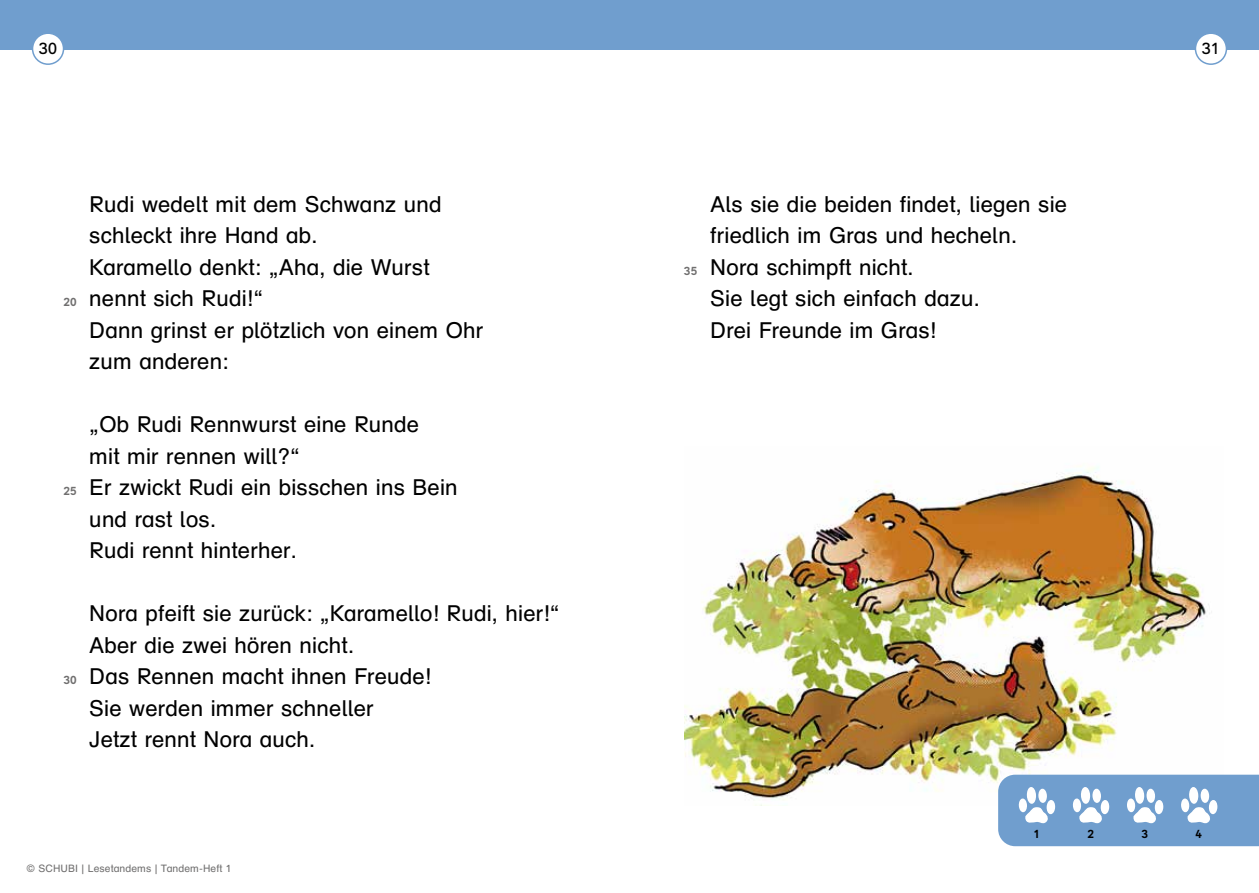
<style>
.page{position:relative;width:1259px;height:893px;background:#fff}
.page>*{position:absolute;margin:0;border:0;box-sizing:border-box;transform-origin:0 0}
.t1{font:22.5px/31.5px "bs Druckschrift Gru 1";color:#000}
.t2{font:16.5px "bs Druckschrift Gru 1";color:#000}
.t3{font:700 12px "bs Druckschrift Gru 1";color:#706f6f}
.t4{font:700 12px "bs Druckschrift Gru 1";color:#000}
.t5{font:10.5px "bs Druckschrift Gru 1";color:#706f6f}
</style>
<div class="page">
<div style="left:0;top:0;width:1259px;height:49px;background:#709ece"></div>
<svg style="left:998px;top:775px;width:261px;height:71px;background:#81a9d4"></svg>
<div style="left:1181px;top:799px;width:7px;height:12px;background:#fff;border-radius:50%"></div>
<div style="left:1181px;top:798px;width:8px;height:14px;border:2px solid #fff;border-radius:50%"></div>
<div style="left:1209px;top:801px;width:7px;height:12px;background:#fff;border-radius:50%"></div>
<div style="left:1208px;top:800px;width:9px;height:14px;border:2px solid #fff;border-radius:50%"></div>
<div style="left:1195px;top:33px;width:31px;height:31px;background:#fff;border-radius:50%"></div>
<div style="left:1194px;top:32px;width:33px;height:33px;border:2px solid #709ece;border-radius:50%"></div>
<div style="left:33px;top:33px;width:31px;height:31px;background:#fff;border-radius:50%"></div>
<div style="left:32px;top:32px;width:32px;height:33px;border:2px solid #709ece;border-radius:50%"></div>
<img style="left:685px;top:466px;width:538px;height:339px">
<p class="t2" style="left:39px;top:39px;width:20px">30</p>
<p class="t2" style="left:1201px;top:39px;width:20px">31</p>
<p class="t3" style="left:63px;top:295px;width:15px">20</p>
<p class="t1" style="left:89px;top:188px;width:396px">Rudi wedelt mit dem Schwanz und schleckt ihre Hand ab.<br>Karamello denkt: „Aha, die Wurst nennt sich Rudi!“<br>Dann grinst er plötzlich von einem Ohr zum anderen:</p>
<p class="t3" style="left:63px;top:484px;width:15px">25</p>
<p class="t1" style="left:89px;top:409px;width:370px">„Ob Rudi Rennwurst eine Runde<br>mit mir rennen will?“<br>Er zwickt Rudi ein bisschen ins Bein und rast los.<br>Rudi rennt hinterher.</p>
<p class="t3" style="left:63px;top:673px;width:15px">30</p>
<p class="t1" style="left:89px;top:598px;width:472px">Nora pfeift sie zurück: „Karamello! Rudi, hier!“<br>Aber die zwei hören nicht.<br>Das Rennen macht ihnen Freude!<br>Sie werden immer schneller<br>Jetzt rennt Nora auch.</p>
<p class="t5" style="left:27px;top:862px;width:207px">© SCHUBI | Lesetandems | Tandem-Heft 1</p>
<p class="t3" style="left:684px;top:263px;width:15px">35</p>
<p class="t1" style="left:710px;top:188px;width:358px">Als sie die beiden findet, liegen sie friedlich im Gras und hecheln.<br>Nora schimpft nicht.<br>Sie legt sich einfach dazu.<br>Drei Freunde im Gras!</p>
<p class="t4" style="left:1033px;top:827px;width:8px">1</p>
<p class="t4" style="left:1087px;top:827px;width:8px">2</p>
<p class="t4" style="left:1141px;top:827px;width:8px">3</p>
<p class="t4" style="left:1195px;top:827px;width:8px">4</p>
</div>
